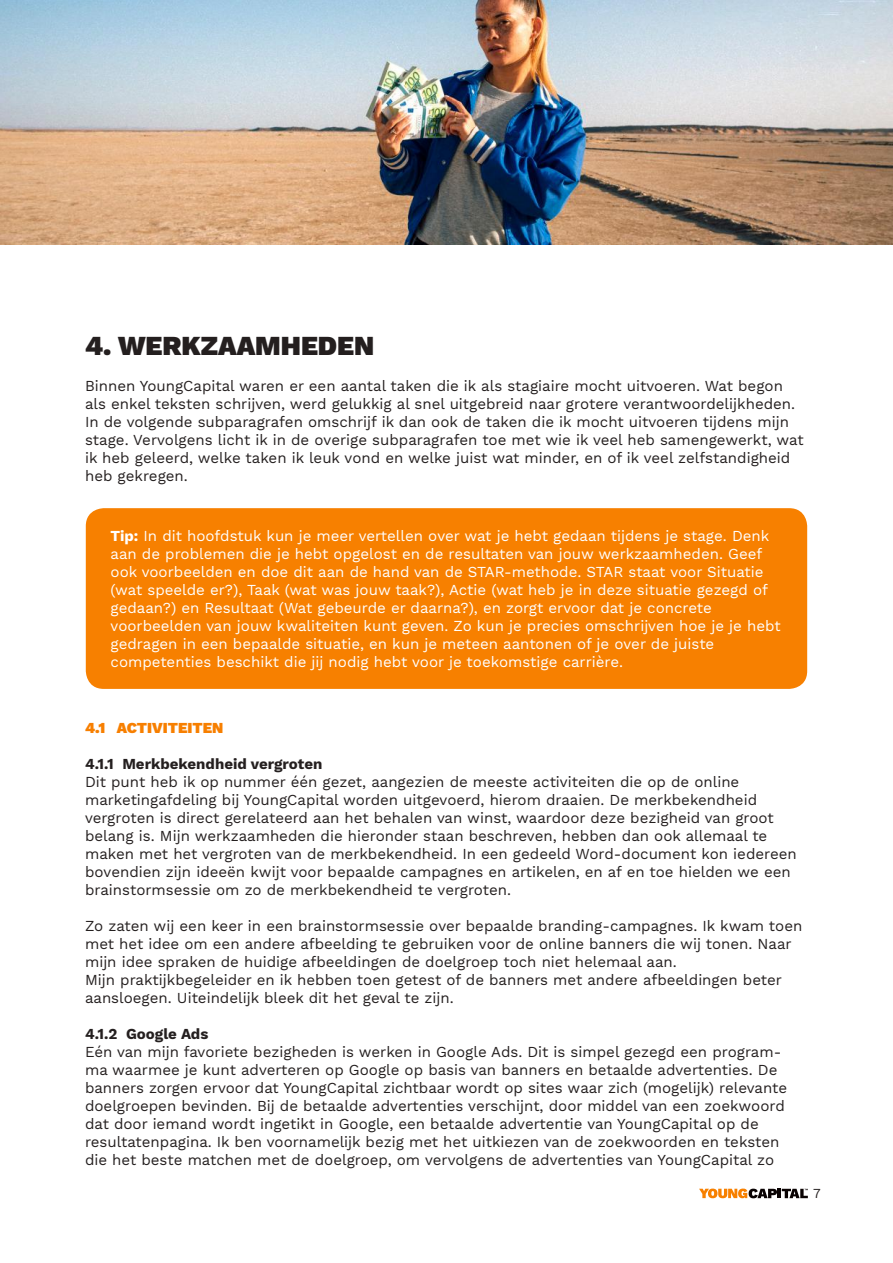
<style>
.page{position:relative;width:893px;height:1263px;background:#fff}
.page>*{position:absolute;margin:0;border:0;box-sizing:border-box;transform-origin:0 0}
.t1{font:900 27px "Work Sans";color:#241f1f}
.t2{font:15px/18px "Work Sans";color:#241f1f}
.t3{font:15px/18px "Work Sans";color:#fff}
.t4{font:700 15px "Work Sans";color:#241f1f}
.t5{font:900 15px "Work Sans";color:#f77f00}
.t6{font:13.5px "Work Sans";color:#241f1f}
.s1{font-weight:700}
</style>
<div class="page">
<svg style="left:699px;top:1188px;width:109px;height:10px"></svg>
<img style="left:0;top:0;width:893px;height:244px">
<div style="left:86px;top:508px;width:721px;height:181px;background:#f78000;border-radius:18px"></div>
<h1 class="t1" style="left:85px;top:330px;width:291px">4. WERKZAAMHEDEN</h1>
<p class="t2" style="left:85px;top:377px;width:720px">Binnen YoungCapital waren er een aantal taken die ik als stagiaire mocht uitvoeren. Wat begon als enkel teksten schrijven, werd gelukkig al snel uitgebreid naar grotere verantwoordelijkheden.<br>In de volgende subparagrafen omschrijf ik dan ook de taken die ik mocht uitvoeren tijdens mijn stage. Vervolgens licht ik in de overige subparagrafen toe met wie ik veel heb samengewerkt, wat ik heb geleerd, welke taken ik leuk vond en welke juist wat minder, en of ik veel zelfstandigheid heb gekregen.</p>
<p class="t3" style="left:111px;top:527px;width:672px"><span class="s1">Tip:</span> In dit hoofdstuk kun je meer vertellen over wat je hebt gedaan tijdens je stage. Denk aan de problemen die je hebt opgelost en de resultaten van jouw werkzaamheden. Geef ook voorbeelden en doe dit aan de hand van de STAR-methode. STAR staat voor Situatie (wat speelde er?), Taak (wat was jouw taak?), Actie (wat heb je in deze situatie gezegd of gedaan?) en Resultaat (Wat gebeurde er daarna?), en zorgt ervoor dat je concrete voorbeelden van jouw kwaliteiten kunt geven. Zo kun je precies omschrijven hoe je je hebt gedragen in een bepaalde situatie, en kun je meteen aantonen of je over de juiste competenties beschikt die jij nodig hebt voor je toekomstige carrière.</p>
<p class="t5" style="left:85px;top:719px;width:140px">4.1 ACTIVITEITEN</p>
<p class="t4" style="left:85px;top:755px;width:239px">4.1.1 Merkbekendheid vergroten</p>
<p class="t2" style="left:85px;top:773px;width:713px">Dit punt heb ik op nummer één gezet, aangezien de meeste activiteiten die op de online marketingafdeling bij YoungCapital worden uitgevoerd, hierom draaien. De merkbekendheid vergroten is direct gerelateerd aan het behalen van winst, waardoor deze bezigheid van groot belang is. Mijn werkzaamheden die hieronder staan beschreven, hebben dan ook allemaal te maken met het vergroten van de merkbekendheid. In een gedeeld Word-document kon iedereen bovendien zijn ideeën kwijt voor bepaalde campagnes en artikelen, en af en toe hielden we een brainstormsessie om zo de merkbekendheid te vergroten.</p>
<p class="t2" style="left:85px;top:917px;width:719px">Zo zaten wij een keer in een brainstormsessie over bepaalde branding-campagnes. Ik kwam toen met het idee om een andere afbeelding te gebruiken voor de online banners die wij tonen. Naar mijn idee spraken de huidige afbeeldingen de doelgroep toch niet helemaal aan.<br>Mijn praktijkbegeleider en ik hebben toen getest of de banners met andere afbeeldingen beter aansloegen. Uiteindelijk bleek dit het geval te zijn.</p>
<p class="t4" style="left:85px;top:1025px;width:125px">4.1.2 Google Ads</p>
<p class="t2" style="left:85px;top:1043px;width:704px">Eén van mijn favoriete bezigheden is werken in Google Ads. Dit is simpel gezegd een program&shy;ma waarmee je kunt adverteren op Google op basis van banners en betaalde advertenties. De banners zorgen ervoor dat YoungCapital zichtbaar wordt op sites waar zich (mogelijk) relevante doelgroepen bevinden. Bij de betaalde advertenties verschijnt, door middel van een zoekwoord dat door iemand wordt ingetikt in Google, een betaalde advertentie van YoungCapital op de resultatenpagina. Ik ben voornamelijk bezig met het uitkiezen van de zoekwoorden en teksten die het beste matchen met de doelgroep, om vervolgens de advertenties van YoungCapital zo</p>
<p class="t6" style="left:813px;top:1186px;width:9px">7</p>
</div>
